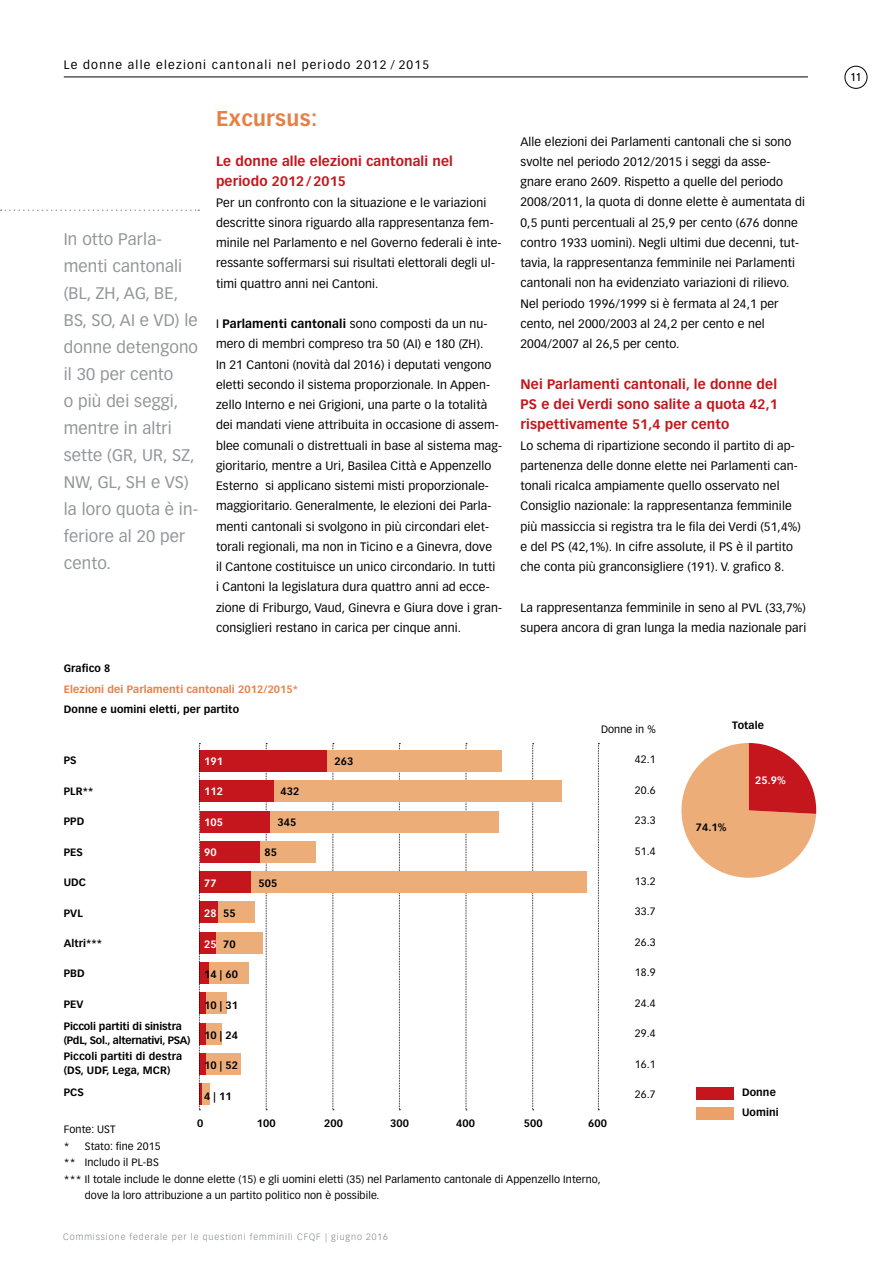
<style>
.page{position:relative;width:893px;height:1263px;background:#fff}
.page>*{position:absolute;margin:0;border:0;box-sizing:border-box;transform-origin:0 0}
.t1{font:700 21px "Vectora LH";letter-spacing:.02em;color:#e68047}
.t2{font:16.5px/27px "Vectora LH";letter-spacing:.01em;color:#939598}
.t3{font:700 13.5px/20.2px "Vectora LH";letter-spacing:.01em;color:#c4161c}
.t4{font:12px/20.2px "Vectora LH";letter-spacing:.01em;color:#000}
.t5{font:12px "Vectora LH";letter-spacing:.1em;color:#000}
.t6{font:11.25px "Frutiger";color:#000}
.t7{font:10.5px "Vectora LH";letter-spacing:.01em;color:#000}
.t8{font:700 10.5px/20.2px "Vectora LH";letter-spacing:.01em;color:#000}
.t9{font:700 10.5px "Vectora LH";letter-spacing:.01em;color:#e68047}
.t10{font:700 10.5px/22.5px "Vectora LH";letter-spacing:-.01em;color:#000}
.t11{font:700 10.5px "Vectora LH";letter-spacing:.01em;color:#fff}
.t12{font:300 9px "Vectora LH";letter-spacing:.1em;color:#808285}
.s1{font-weight:700}
.s2{color:#000}
</style>
<div class="page">
<hr style="left:64px;top:77px;width:744px;height:1px;background:#000">
<div style="left:845px;top:66px;width:22px;height:23px;border:1px solid #000;border-radius:50%"></div>
<svg style="left:1px;top:209px;width:198px;height:2px"></svg>
<svg style="left:681px;top:743px;width:135px;height:135px"></svg>
<div style="left:696px;top:1087px;width:38px;height:13px;background:#c4161c"></div>
<div style="left:696px;top:1107px;width:38px;height:13px;background:#eca168"></div>
<svg style="left:266px;top:743px;width:1px;height:367px"></svg>
<svg style="left:333px;top:743px;width:1px;height:367px"></svg>
<svg style="left:399px;top:743px;width:1px;height:367px"></svg>
<svg style="left:466px;top:743px;width:1px;height:367px"></svg>
<svg style="left:532px;top:743px;width:2px;height:367px"></svg>
<div style="left:327px;top:750px;width:175px;height:22px;background:#edad79"></div>
<div style="left:274px;top:780px;width:288px;height:22px;background:#edad79"></div>
<div style="left:269px;top:811px;width:230px;height:21px;background:#edad79"></div>
<div style="left:259px;top:841px;width:57px;height:22px;background:#edad79"></div>
<div style="left:251px;top:871px;width:336px;height:22px;background:#edad79"></div>
<div style="left:218px;top:901px;width:37px;height:22px;background:#edad79"></div>
<div style="left:216px;top:932px;width:47px;height:22px;background:#edad79"></div>
<div style="left:209px;top:962px;width:40px;height:22px;background:#edad79"></div>
<div style="left:206px;top:992px;width:21px;height:22px;background:#edad79"></div>
<div style="left:206px;top:1023px;width:16px;height:21px;background:#edad79"></div>
<div style="left:206px;top:1053px;width:35px;height:22px;background:#edad79"></div>
<div style="left:202px;top:1083px;width:8px;height:22px;background:#edad79"></div>
<div style="left:200px;top:750px;width:127px;height:22px;background:#c4161c"></div>
<div style="left:200px;top:780px;width:74px;height:22px;background:#c4161c"></div>
<div style="left:200px;top:811px;width:69px;height:21px;background:#c4161c"></div>
<div style="left:200px;top:841px;width:59px;height:22px;background:#c4161c"></div>
<div style="left:200px;top:871px;width:51px;height:22px;background:#c4161c"></div>
<div style="left:200px;top:901px;width:18px;height:22px;background:#c4161c"></div>
<div style="left:200px;top:932px;width:16px;height:22px;background:#c4161c"></div>
<div style="left:200px;top:962px;width:9px;height:22px;background:#c4161c"></div>
<div style="left:200px;top:992px;width:6px;height:22px;background:#c4161c"></div>
<div style="left:200px;top:1023px;width:6px;height:21px;background:#c4161c"></div>
<div style="left:200px;top:1053px;width:6px;height:22px;background:#c4161c"></div>
<hr style="left:200px;top:1083px;width:2px;height:22px;background:#c4161c">
<svg style="left:598px;top:743px;width:1px;height:367px"></svg>
<svg style="left:199px;top:743px;width:1px;height:367px"></svg>
<p class="t5" style="left:64px;top:57px;width:367px">Le donne alle elezioni cantonali nel periodo 2012 / 2015</p>
<h1 class="t1" style="left:216px;top:105px;width:103px">Excursus:</h1>
<p class="t3" style="left:216px;top:151px;width:239px">Le donne alle elezioni cantonali nel periodo 2012/2015</p>
<p class="t4" style="left:216px;top:192px;width:287px">Per un confronto con la situazione e le variazioni descritte sinora riguardo alla rappresentanza fem&shy;minile nel Parlamento e nel Governo federali è inte&shy;ressante soffermarsi sui risultati elettorali degli ul&shy;timi quattro anni nei Cantoni.</p>
<p class="t4" style="left:216px;top:314px;width:288px">I <span class="s1">Parlamenti cantonali</span> sono composti da un nu&shy;mero di membri compreso tra 50 (AI) e 180 (ZH).<br>In 21 Cantoni (novità dal 2016) i deputati vengono eletti secondo il sistema proporzionale. In Appen&shy;zello Interno e nei Grigioni, una parte o la totalità dei mandati viene attribuita in occasione di assem&shy;blee comunali o distrettuali in base al sistema mag&shy;gioritario, mentre a Uri, Basilea Città e Appenzello Esterno si applicano sistemi misti proporzionale&shy;maggioritario. Generalmente, le elezioni dei Parla&shy;menti cantonali si svolgono in più circondari elet&shy;torali regionali, ma non in Ticino e a Ginevra, dove<br>il Cantone costituisce un unico circondario. In tutti<br>i Cantoni la legislatura dura quattro anni ad ecce&shy;zione di Friburgo, Vaud, Ginevra e Giura dove i gran&shy;consiglieri restano in carica per cinque anni.</p>
<h2 class="t2" style="left:64px;top:226px;width:136px">In otto Parla&shy;menti cantonali (BL, ZH, AG, BE,<br>BS, SO, AI e VD) le donne detengono il 30 per cento<br>o più dei seggi, mentre in altri sette (GR, UR, SZ,<br>NW, GL, SH e VS) la loro quota è in&shy;feriore al 20 per cento.</h2>
<p class="t8" style="left:64px;top:658px;width:48px">Grafico 8</p>
<p class="t9" style="left:64px;top:682px;width:236px">Elezioni dei Parlamenti cantonali 2012/2015*</p>
<p class="t8" style="left:64px;top:699px;width:177px">Donne e uomini eletti, per partito</p>
<p class="t8" style="left:64px;top:750px;width:14px">PS</p>
<p class="t8" style="left:64px;top:781px;width:31px">PLR**</p>
<p class="t8" style="left:64px;top:811px;width:22px">PPD</p>
<p class="t8" style="left:64px;top:842px;width:21px">PES</p>
<p class="t8" style="left:64px;top:872px;width:24px">UDC</p>
<p class="t8" style="left:64px;top:903px;width:21px">PVL</p>
<p class="t8" style="left:64px;top:933px;width:40px">Altri***</p>
<p class="t8" style="left:64px;top:963px;width:23px">PBD</p>
<p class="t10" style="left:64px;top:993px;width:120px">PEV<br>Piccoli partiti di sinistra</p>
<p class="t8" style="left:64px;top:1032px;width:128px;line-height:16.5px">(PdL, Sol., alternativi, PSA)<br>Piccoli partiti di destra</p>
<p class="t8" style="left:64px;top:1059px;width:108px;line-height:22.5px">(DS, UDF, Lega, MCR)<br>PCS</p>
<p class="t11" style="left:204px;top:755px;width:20px">191</p>
<p class="t8" style="left:335px;top:751px;width:20px">263</p>
<p class="t11" style="left:204px;top:785px;width:20px">112</p>
<p class="t8" style="left:281px;top:781px;width:20px">432</p>
<p class="t11" style="left:204px;top:816px;width:20px">105</p>
<p class="t8" style="left:277px;top:812px;width:20px">345</p>
<p class="t11" style="left:204px;top:846px;width:14px">90</p>
<p class="t8" style="left:265px;top:842px;width:14px">85</p>
<p class="t11" style="left:204px;top:877px;width:14px">77</p>
<p class="t8" style="left:259px;top:873px;width:20px">505</p>
<p class="t11" style="left:204px;top:907px;width:33px">28 <span class="s2">55</span></p>
<p class="t11" style="left:204px;top:937px;width:33px">25 <span class="s2">70</span></p>
<p class="t8" style="left:204px;top:964px;width:36px">14 | 60</p>
<p class="t8" style="left:204px;top:995px;width:36px">10 | 31</p>
<p class="t8" style="left:204px;top:1025px;width:36px">10 | 24</p>
<p class="t8" style="left:204px;top:1055px;width:36px">10 | 52</p>
<p class="t8" style="left:204px;top:1086px;width:29px">4 | 11</p>
<p class="t4" style="left:520px;top:131px;width:286px">Alle elezioni dei Parlamenti cantonali che si sono svolte nel periodo 2012/2015 i seggi da asse-<br>gnare erano 2609. Rispetto a quelle del periodo 2008/2011, la quota di donne elette è aumentata di 0,5 punti percentuali al 25,9 per cento (676 donne contro 1933 uomini). Negli ultimi due decenni, tut&shy;tavia, la rappresentanza femminile nei Parlamenti cantonali non ha evidenziato variazioni di rilievo.<br>Nel periodo 1996/1999 si è fermata al 24,1 per cento, nel 2000/2003 al 24,2 per cento e nel 2004/2007 al 26,5 per cento.</p>
<p class="t3" style="left:520px;top:374px;width:259px;text-align:justify">Nei Parlamenti cantonali, le donne del PS e dei Verdi sono salite a quota 42,1 rispettivamente 51,4 per cento</p>
<p class="t4" style="left:520px;top:435px;width:282px">Lo schema di ripartizione secondo il partito di ap&shy;partenenza delle donne elette nei Parlamenti can&shy;tonali ricalca ampiamente quello osservato nel Consiglio nazionale: la rappresentanza femminile più massiccia si registra tra le fila dei Verdi (51,4%) e del PS (42,1%). In cifre assolute, il PS è il partito che conta più granconsigliere (191). V. grafico 8.</p>
<p class="t4" style="left:520px;top:597px;width:287px">La rappresentanza femminile in seno al PVL (33,7%) supera ancora di gran lunga la media nazionale pari</p>
<p class="t7" style="left:601px;top:723px;width:56px">Donne in %</p>
<p class="t7" style="left:635px;top:753px;width:22px">42.1</p>
<p class="t7" style="left:635px;top:784px;width:22px">20.6</p>
<p class="t7" style="left:635px;top:814px;width:22px">23.3</p>
<p class="t7" style="left:635px;top:845px;width:22px">51.4</p>
<p class="t7" style="left:635px;top:875px;width:22px">13.2</p>
<p class="t7" style="left:635px;top:905px;width:22px">33.7</p>
<p class="t7" style="left:635px;top:936px;width:22px">26.3</p>
<p class="t7" style="left:635px;top:966px;width:22px">18.9</p>
<p class="t7" style="left:635px;top:997px;width:22px">24.4</p>
<p class="t7" style="left:635px;top:1027px;width:22px">29.4</p>
<p class="t7" style="left:635px;top:1058px;width:22px">16.1</p>
<p class="t7" style="left:635px;top:1088px;width:22px">26.7</p>
<p class="t8" style="left:732px;top:715px;width:33px">Totale</p>
<p class="t8" style="left:696px;top:817px;width:32px">74.1%</p>
<p class="t11" style="left:755px;top:773px;width:32px">25.9%</p>
<p class="t8" style="left:742px;top:1082px;width:38px">Donne<br>Uomini</p>
<p class="t8" style="left:197px;top:1113px;width:8px">0</p>
<p class="t8" style="left:257px;top:1113px;width:20px">100</p>
<p class="t8" style="left:324px;top:1113px;width:20px">200</p>
<p class="t8" style="left:390px;top:1113px;width:20px">300</p>
<p class="t8" style="left:456px;top:1113px;width:20px">400</p>
<p class="t8" style="left:524px;top:1113px;width:20px">500</p>
<p class="t8" style="left:588px;top:1113px;width:20px">600</p>
<p class="t7" style="left:64px;top:1123px;width:53px">Fonte: UST</p>
<p class="t7" style="left:64px;top:1140px;width:98px">* Stato: fine 2015</p>
<p class="t7" style="left:64px;top:1156px;width:97px">** Includo il PL-BS</p>
<p class="t7" style="left:64px;top:1173px;width:538px">*** Il totale include le donne elette (15) e gli uomini eletti (35) nel Parlamento cantonale di Appenzello Interno,</p>
<p class="t7" style="left:85px;top:1189px;width:296px">dove la loro attribuzione a un partito politico non è possibile.</p>
<p class="t12" style="left:63px;top:1231px;width:326px">Commissione federale per le questioni femminili CFQF | giugno 2016</p>
<p class="t6" style="left:850px;top:70px;width:13px">11</p>
</div>
